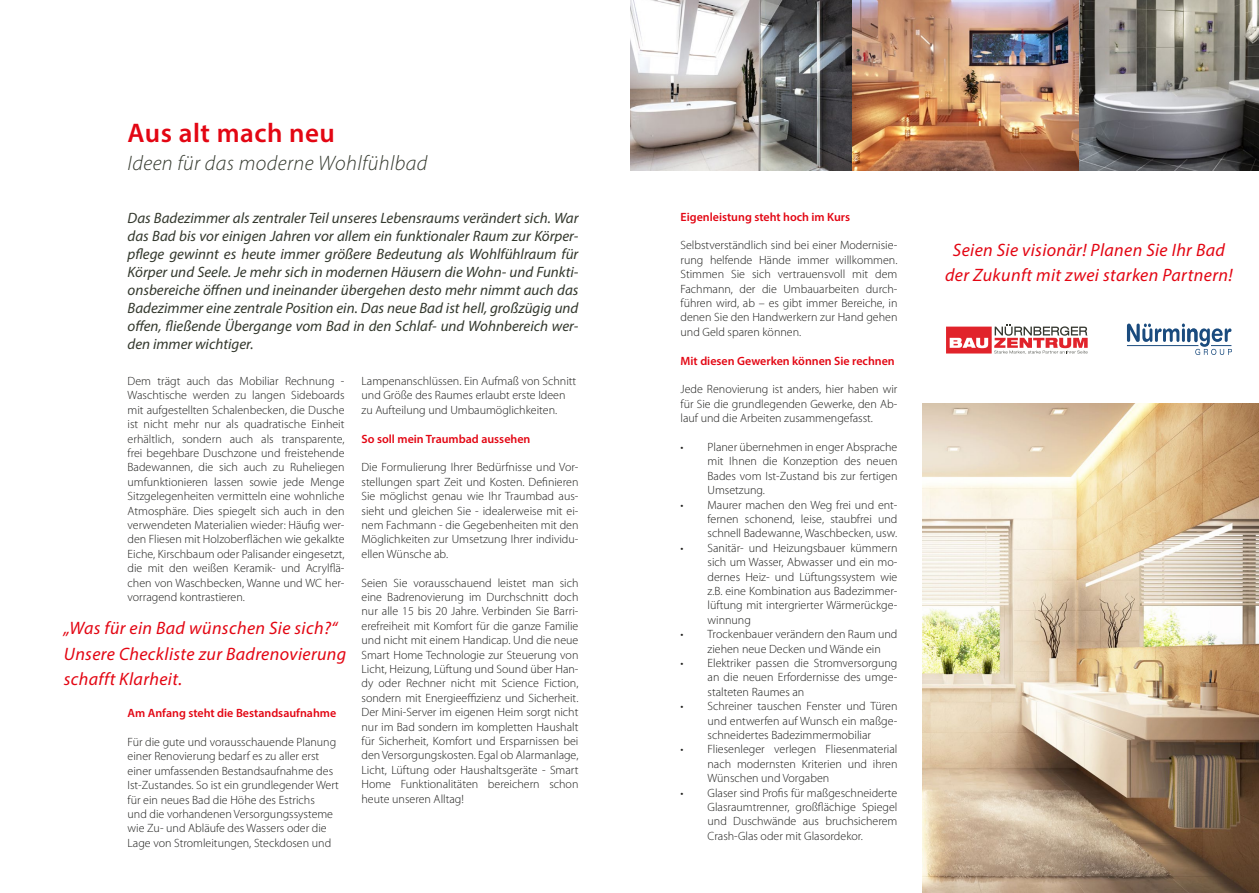
<style>
.page{position:relative;width:1259px;height:893px;background:#fff}
.page>*{position:absolute;margin:0;border:0;box-sizing:border-box;transform-origin:0 0}
.t1{font:600 27px "Myriad Pro";letter-spacing:.02em;color:#e30613}
.t2{font:italic 300 21px "Myriad Pro";letter-spacing:.02em;color:#33382d}
.t3{font:italic 18px/25.2px "Myriad Pro";letter-spacing:.02em;color:#e30613}
.t4{font:italic 15px/18px "Myriad Pro";color:#33382d;text-align:justify}
.t5{font:300 12px/14.4px "Myriad Pro";color:#1d1d1b;text-align:justify}
.t6{font:600 12px "Myriad Pro";color:#e30613}
</style>
<div class="page">
<img style="left:630px;top:0;width:629px;height:170px">
<img style="left:922px;top:404px;width:337px;height:489px">
<svg style="left:946px;top:324px;width:141px;height:30px"></svg>
<svg style="left:1127px;top:323px;width:105px;height:32px"></svg>
<h1 class="t1" style="left:128px;top:116px;width:209px">Aus alt mach neu</h1>
<h2 class="t2" style="left:128px;top:152px;width:301px">Ideen für das moderne Wohlfühlbad</h2>
<p class="t4" style="left:128px;top:209px;width:452px">Das Badezimmer als zentraler Teil unseres Lebensraums verändert sich. War das Bad bis vor einigen Jahren vor allem ein funktionaler Raum zur Körper&shy;pflege gewinnt es heute immer größere Bedeutung als Wohlfühlraum für Körper und Seele. Je mehr sich in modernen Häusern die Wohn- und Funkti&shy;onsbereiche öffnen und ineinander übergehen desto mehr nimmt auch das Badezimmer eine zentrale Position ein. Das neue Bad ist hell, großzügig und offen, fließende Übergange vom Bad in den Schlaf- und Wohnbereich wer&shy;den immer wichtiger.</p>
<p class="t5" style="left:128px;top:374px;width:218px">Dem trägt auch das Mobiliar Rechnung - Waschtische werden zu langen Sideboards mit aufgestellten Schalenbecken, die Dusche ist nicht mehr nur als quadratische Einheit erhältlich, sondern auch als transparente, frei begehbare Duschzone und freistehende Badewannen, die sich auch zu Ruheliegen umfunktionieren lassen sowie jede Menge Sitzgelegenheiten vermitteln eine wohnliche Atmosphäre. Dies spiegelt sich auch in den verwendeten Materialien wieder: Häufig wer&shy;den Fliesen mit Holzoberflächen wie gekalkte Eiche, Kirschbaum oder Palisander eingesetzt, die mit den weißen Keramik- und Acrylflä&shy;chen von Waschbecken, Wanne und WC her&shy;vorragend kontrastieren.</p>
<p class="t5" style="left:361px;top:374px;width:216px;text-align:left">Lampenanschlüssen. Ein Aufmaß von Schnitt und Größe des Raumes erlaubt erste Ideen zu Aufteilung und Umbaumöglichkeiten.</p>
<p class="t6" style="left:361px;top:431px;width:170px">So soll mein Traumbad aussehen</p>
<p class="t5" style="left:361px;top:460px;width:218px">Die Formulierung Ihrer Bedürfnisse und Vor&shy;stellungen spart Zeit und Kosten. Definieren Sie möglichst genau wie Ihr Traumbad aus&shy;sieht und gleichen Sie - idealerweise mit ei&shy;nem Fachmann - die Gegebenheiten mit den Möglichkeiten zur Umsetzung Ihrer individu&shy;ellen Wünsche ab.</p>
<p class="t5" style="left:361px;top:576px;width:218px">Seien Sie vorausschauend leistet man sich eine Badrenovierung im Durchschnitt doch nur alle 15 bis 20 Jahre. Verbinden Sie Barri&shy;erefreiheit mit Komfort für die ganze Familie und nicht mit einem Handicap. Und die neue Smart Home Technologie zur Steuerung von Licht, Heizung, Lüftung und Sound über Han&shy;dy oder Rechner nicht mit Science Fiction, sondern mit Energieeffizienz und Sicherheit.<br>Der Mini-Server im eigenen Heim sorgt nicht nur im Bad sondern im kompletten Haushalt für Sicherheit, Komfort und Ersparnissen bei den Versorgungskosten. Egal ob Alarmanlage, Licht, Lüftung oder Haushaltsgeräte - Smart Home Funktionalitäten bereichern schon heute unseren Alltag!</p>
<h3 class="t3" style="left:64px;top:615px;width:284px">„Was für ein Bad wünschen Sie sich?“<br>Unsere Checkliste zur Badrenovierung schafft Klarheit.</h3>
<p class="t6" style="left:128px;top:705px;width:210px">Am Anfang steht die Bestandsaufnahme</p>
<p class="t5" style="left:128px;top:735px;width:213px;text-align:left">Für die gute und vorausschauende Planung einer Renovierung bedarf es zu aller erst einer umfassenden Bestandsaufnahme des Ist-Zustandes. So ist ein grundlegender Wert für ein neues Bad die Höhe des Estrichs<br>und die vorhandenen Versorgungssysteme wie Zu- und Abläufe des Wassers oder die Lage von Stromleitungen, Steckdosen und</p>
<p class="t6" style="left:680px;top:209px;width:171px">Eigenleistung steht hoch im Kurs</p>
<p class="t5" style="left:680px;top:238px;width:218px">Selbstverständlich sind bei einer Modernisie&shy;rung helfende Hände immer willkommen.<br>Stimmen Sie sich vertrauensvoll mit dem Fachmann, der die Umbauarbeiten durch&shy;führen wird, ab – es gibt immer Bereiche, in denen Sie den Handwerkern zur Hand gehen und Geld sparen können.</p>
<p class="t6" style="left:680px;top:353px;width:216px">Mit diesen Gewerken können Sie rechnen</p>
<p class="t5" style="left:680px;top:382px;width:218px">Jede Renovierung ist anders, hier haben wir für Sie die grundlegenden Gewerke, den Ab&shy;lauf und die Arbeiten zusammengefasst.</p>
<p class="t5" style="left:707px;top:440px;width:191px;text-indent:-27px">• Planer übernehmen in enger Absprache mit Ihnen die Konzeption des neuen Bades vom Ist-Zustand bis zur fertigen Umsetzung.</p>
<p class="t5" style="left:707px;top:498px;width:191px;text-indent:-27px">• Maurer machen den Weg frei und ent&shy;fernen schonend, leise, staubfrei und schnell Badewanne, Waschbecken, usw.</p>
<p class="t5" style="left:707px;top:541px;width:191px;text-indent:-27px">• Sanitär- und Heizungsbauer kümmern sich um Wasser, Abwasser und ein mo&shy;dernes Heiz- und Lüftungssystem wie z.B. eine Kombination aus Badezimmer&shy;lüftung mit intergrierter Wärmerückge&shy;winnung</p>
<p class="t5" style="left:707px;top:627px;width:191px;text-indent:-27px">• Trockenbauer verändern den Raum und ziehen neue Decken und Wände ein</p>
<p class="t5" style="left:707px;top:656px;width:191px;text-indent:-27px">• Elektriker passen die Stromversorgung an die neuen Erfordernisse des umge&shy;stalteten Raumes an</p>
<p class="t5" style="left:707px;top:699px;width:191px;text-indent:-27px">• Schreiner tauschen Fenster und Türen und entwerfen auf Wunsch ein maßge&shy;schneidertes Badezimmermobiliar</p>
<p class="t5" style="left:707px;top:742px;width:191px;text-indent:-27px">• Fliesenleger verlegen Fliesenmaterial nach modernsten Kriterien und ihren Wünschen und Vorgaben</p>
<p class="t5" style="left:707px;top:786px;width:191px;text-indent:-27px">• Glaser sind Profis für maßgeschneiderte Glasraumtrenner, großflächige Spiegel und Duschwände aus bruchsicherem Crash-Glas oder mit Glasordekor.</p>
<h3 class="t3" style="left:945px;top:237px;width:289px;text-align:center">Seien Sie visionär! Planen Sie Ihr Bad der Zukunft mit zwei starken Partnern!</h3>
</div>
